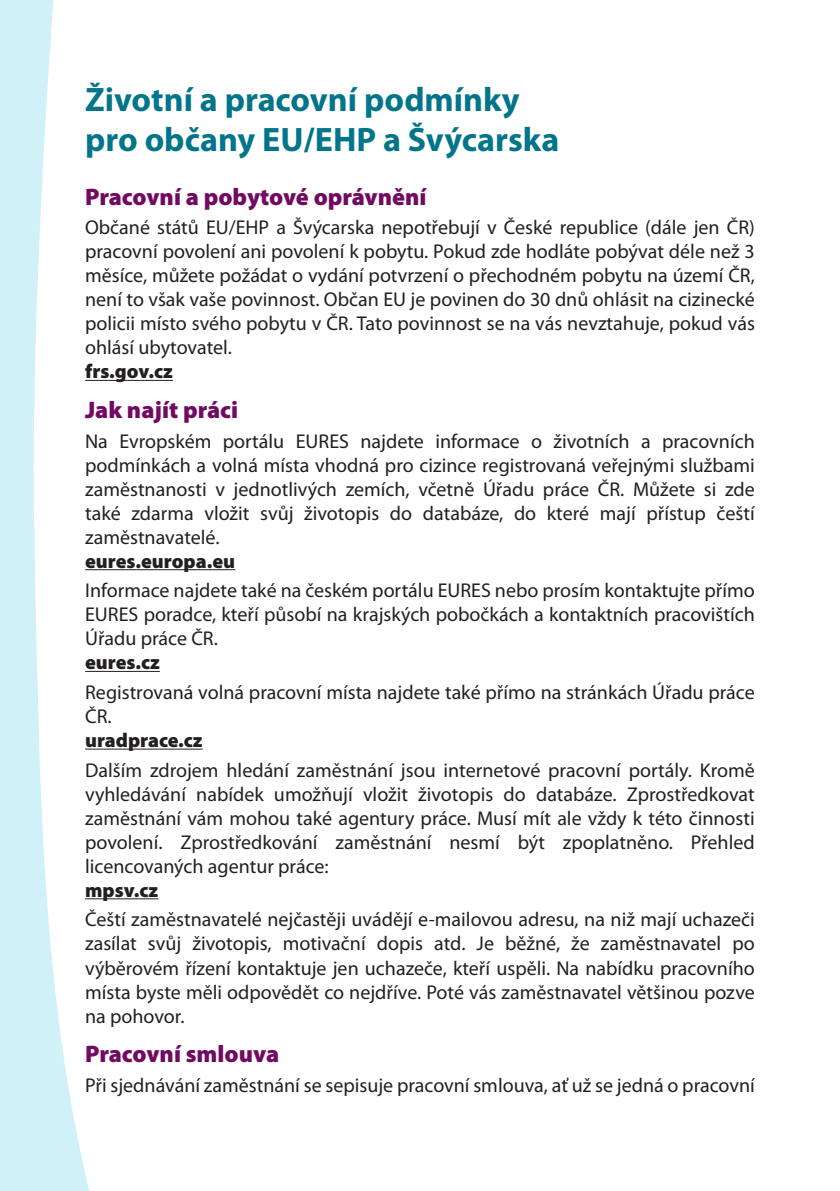
<style>
.page{position:relative;width:840px;height:1191px;background:#fff}
.page>*{position:absolute;margin:0;border:0;box-sizing:border-box;transform-origin:0 0}
.t1{font:700 34px/40.8px "Myriad Pro";color:#02758a}
.t2{font:900 24px "Myriad Pro";color:#730a62}
.t3{font:20px/24px "Myriad Pro";color:#231f20;text-align:justify}
.t4{font:900 20px "Myriad Pro";color:#231f20}
</style>
<div class="page">
<svg style="left:0;top:0;width:96px;height:1191px"></svg>
<hr style="left:85px;top:380px;width:88px;height:1px;background:#231f20">
<hr style="left:85px;top:569px;width:150px;height:1px;background:#231f20">
<hr style="left:85px;top:671px;width:75px;height:1px;background:#231f20">
<hr style="left:85px;top:748px;width:117px;height:1px;background:#231f20">
<hr style="left:85px;top:898px;width:73px;height:1px;background:#231f20">
<h1 class="t1" style="left:85px;top:78px;width:475px">Životní a pracovní podmínky pro občany EU/EHP a Švýcarska</h1>
<p class="t2" style="left:85px;top:183px;width:343px">Pracovní a pobytové oprávnění</p>
<p class="t3" style="left:85px;top:215px;width:671px">Občané států EU/EHP a Švýcarska nepotřebují v České republice (dále jen ČR) pracovní povolení ani povolení k pobytu. Pokud zde hodláte pobývat déle než 3 měsíce, můžete požádat o vydání potvrzení o přechodném pobytu na území ČR, není to však vaše povinnost. Občan EU je povinen do 30 dnů ohlásit na cizinecké policii místo svého pobytu v ČR. Tato povinnost se na vás nevztahuje, pokud vás ohlásí ubytovatel.</p>
<p class="t4" style="left:85px;top:360px;width:89px">frs.gov.cz</p>
<p class="t2" style="left:85px;top:396px;width:154px">Jak najít práci</p>
<p class="t3" style="left:85px;top:428px;width:671px">Na Evropském portálu EURES najdete informace o životních a pracovních podmínkách a volná místa vhodná pro cizince registrovaná veřejnými službami zaměstnanosti v jednotlivých zemích, včetně Úřadu práce ČR. Můžete si zde také zdarma vložit svůj životopis do databáze, do které mají přístup čeští zaměstnavatelé.</p>
<p class="t4" style="left:85px;top:549px;width:151px">eures.europa.eu</p>
<p class="t3" style="left:85px;top:578px;width:670px">Informace najdete také na českém portálu EURES nebo prosím kontaktujte přímo EURES poradce, kteří působí na krajských pobočkách a kontaktních pracovištích Úřadu práce ČR.</p>
<p class="t4" style="left:85px;top:651px;width:76px">eures.cz</p>
<p class="t3" style="left:85px;top:680px;width:670px">Registrovaná volná pracovní místa najdete také přímo na stránkách Úřadu práce<br>ČR.</p>
<p class="t4" style="left:85px;top:729px;width:119px">uradprace.cz</p>
<p class="t3" style="left:85px;top:757px;width:671px">Dalším zdrojem hledání zaměstnání jsou internetové pracovní portály. Kromě vyhledávání nabídek umožňují vložit životopis do databáze. Zprostředkovat zaměstnání vám mohou také agentury práce. Musí mít ale vždy k této činnosti povolení. Zprostředkování zaměstnání nesmí být zpoplatněno. Přehled licencovaných agentur práce:</p>
<p class="t4" style="left:85px;top:878px;width:75px">mpsv.cz</p>
<p class="t3" style="left:85px;top:907px;width:670px">Čeští zaměstnavatelé nejčastěji uvádějí e-mailovou adresu, na niž mají uchazeči zasílat svůj životopis, motivační dopis atd. Je běžné, že zaměstnavatel po výběrovém řízení kontaktuje jen uchazeče, kteří uspěli. Na nabídku pracovního místa byste měli odpovědět co nejdříve. Poté vás zaměstnavatel většinou pozve na pohovor.</p>
<p class="t2" style="left:85px;top:1040px;width:195px">Pracovní smlouva</p>
<p class="t3" style="left:85px;top:1072px;width:671px">Při sjednávání zaměstnání se sepisuje pracovní smlouva, ať už se jedná o pracovní</p>
</div>
